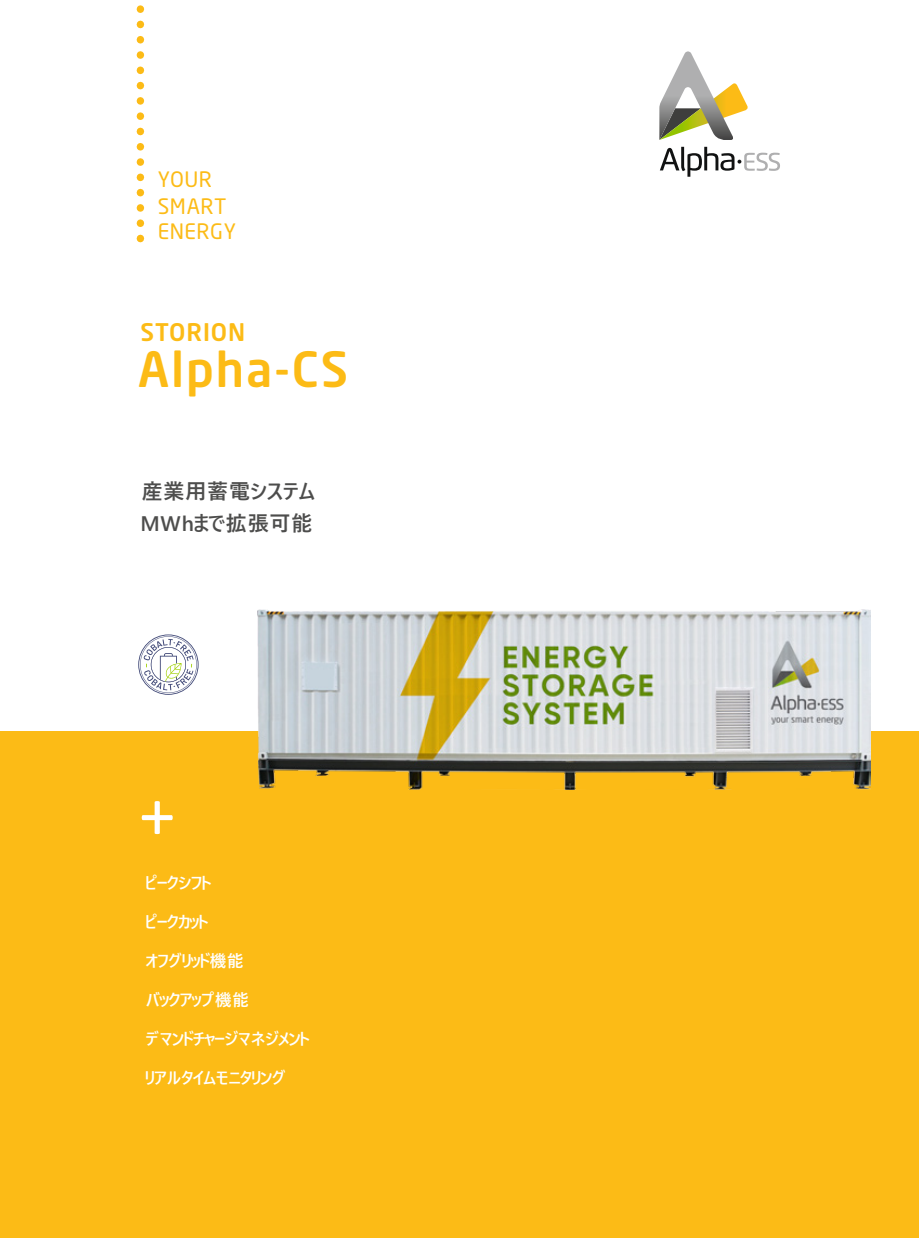
<style>
.page{position:relative;width:919px;height:1238px;background:#fff}
.page>*{position:absolute;margin:0;border:0;box-sizing:border-box;transform-origin:0 0}
.t1{font:500 48px "Neo Sans Std";letter-spacing:.04em;color:#fcbb16}
.t2{font:500 24px "Neo Sans Std";letter-spacing:.04em;color:#fcbb16}
.t3{font:600 21px "Yu Gothic UI";letter-spacing:.04em;color:#4d4d4c}
.t4{font:21px "Neo Sans Std";letter-spacing:.02em;color:#fcbb16}
.t5{font:700 16.5px "Yu Gothic UI";letter-spacing:-.07em;color:#fff}
.t6{font:700 16.5px "Yu Gothic UI";letter-spacing:-.035em;color:#fff}
</style>
<div class="page">
<div style="left:0;top:731px;width:918px;height:506px;background:#fcbb16"></div>
<svg style="left:142px;top:801px;width:31px;height:33px"></svg>
<svg style="left:137px;top:9px;width:7px;height:234px"></svg>
<svg style="left:659px;top:147px;width:121px;height:30px"></svg>
<svg style="left:659px;top:51px;width:89px;height:89px"></svg>
<svg style="left:138px;top:634px;width:60px;height:60px"></svg>
<img style="left:258px;top:609px;width:612px;height:180px">
<p class="t4" style="left:158px;top:166px;width:55px">YOUR</p>
<p class="t4" style="left:158px;top:219px;width:80px">ENERGY</p>
<p class="t4" style="left:158px;top:193px;width:70px">SMART</p>
<h2 class="t2" style="left:140px;top:317px;width:106px">STORION</h2>
<h1 class="t1" style="left:138px;top:339px;width:211px">Alpha-CS</h1>
<p class="t3" style="left:142px;top:479px;width:175px">産業用蓄電システム</p>
<p class="t3" style="left:140px;top:511px;width:173px">MWhまで拡張可能</p>
<p class="t5" style="left:145px;top:873px;width:68px">ピークシフト</p>
<p class="t5" style="left:145px;top:912px;width:65px">ピークカット</p>
<p class="t5" style="left:145px;top:951px;width:99px">オフグリッド機能</p>
<p class="t5" style="left:146px;top:990px;width:104px">バックアップ機能</p>
<p class="t6" style="left:146px;top:1029px;width:166px">デマンドチャージマネジメント</p>
<p class="t5" style="left:144px;top:1068px;width:143px">リアルタイムモニタリング</p>
</div>
